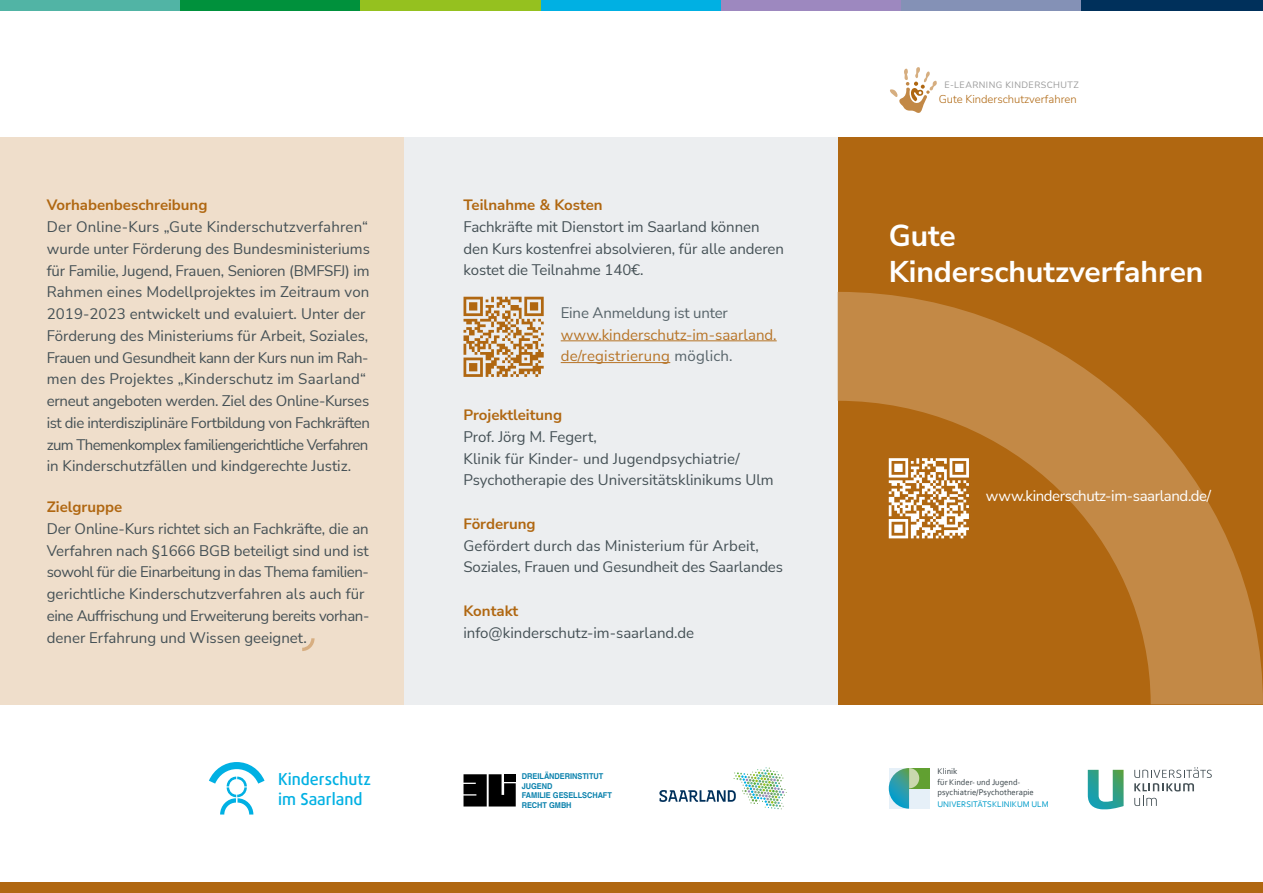
<style>
.page{position:relative;width:1263px;height:893px;background:#fff}
.page>*{position:absolute;margin:0;border:0;box-sizing:border-box;transform-origin:0 0}
.t1{font:700 30px/36px "Nunito Sans";color:#fff}
.t2{font:500 16.5px/19.8px "Daxline Pro";color:#00b0e3}
.t3{font:15px/21.8px "Nunito Sans";letter-spacing:-.005em;color:#445055}
.t4{font:700 15px "Nunito Sans";color:#b06711}
.t5{font:15px/21.8px "Nunito Sans";letter-spacing:.01em;color:#b77427}
.t6{font:15px "Nunito Sans";letter-spacing:-.025em;color:#fff}
.t7{font:15px "Nunito Sans";letter-spacing:-.01em;color:#566369}
.t8{font:300 11.25px "Nunito Sans";color:#af6711}
.t9{font:9px "Nunito Sans";letter-spacing:.05em;color:#999}
.t10{font:8.55px/10.4px "Corbel";color:#394449}
.t11{font:8.55px "Corbel";color:#009cc9}
.t12{font:700 8.1px/9.4px "Helvetica LT Std";letter-spacing:-.005em;color:#0b82ad;scale:.92 1}
.s1{color:#566369}
</style>
<div class="page">
<div style="left:0;top:883px;width:1263px;height:10px;background:#b06711"></div>
<div style="left:0;top:0;width:180px;height:10px;background:#51b4a5"></div>
<div style="left:180px;top:0;width:181px;height:10px;background:#00913c"></div>
<div style="left:361px;top:0;width:180px;height:10px;background:#95c11f"></div>
<div style="left:541px;top:0;width:180px;height:10px;background:#00b0e3"></div>
<div style="left:721px;top:0;width:180px;height:10px;background:#9d88bf"></div>
<div style="left:901px;top:0;width:181px;height:10px;background:#8491b6"></div>
<div style="left:1082px;top:0;width:181px;height:10px;background:#00305b"></div>
<div style="left:0;top:137px;width:412px;height:567px;background:#efdecb"></div>
<div style="left:838px;top:137px;width:425px;height:567px;background:#b06711"></div>
<div style="left:404px;top:137px;width:434px;height:567px;background:#eceef0"></div>
<svg style="left:838px;top:292px;width:425px;height:412px"></svg>
<svg style="left:302px;top:638px;width:13px;height:13px"></svg>
<svg style="left:890px;top:67px;width:47px;height:46px"></svg>
<svg style="left:463px;top:774px;width:53px;height:32px;background:#1f1f1f"></svg>
<div style="left:504px;top:774px;width:12px;height:8px;background:#000"></div>
<svg style="left:1134px;top:767px;width:78px;height:39px"></svg>
<svg style="left:1088px;top:770px;width:35px;height:39px"></svg>
<div style="left:889px;top:768px;width:40px;height:41px;background:#e6f0f8"></div>
<div style="left:909px;top:768px;width:20px;height:20px;background:#61a031"></div>
<svg style="left:889px;top:768px;width:30px;height:41px"></svg>
<svg style="left:209px;top:762px;width:56px;height:52px"></svg>
<svg style="left:659px;top:767px;width:128px;height:42px"></svg>
<hr style="left:561px;top:341px;width:216px;height:1px;background:#b77427">
<hr style="left:561px;top:362px;width:109px;height:1px;background:#b77427">
<svg style="left:889px;top:458px;width:80px;height:80px"></svg>
<svg style="left:463px;top:297px;width:81px;height:80px"></svg>
<p class="t4" style="left:47px;top:194px;width:162px">Vorhabenbeschreibung</p>
<p class="t3" style="left:47px;top:215px;width:325px">Der Online-Kurs „Gute Kinderschutzverfahren“ wurde unter Förderung des Bundesministeriums für Familie, Jugend, Frauen, Senioren (BMFSFJ) im Rahmen eines Modellprojektes im Zeitraum von 2019-2023 entwickelt und evaluiert. Unter der Förderung des Ministeriums für Arbeit, Soziales, Frauen und Gesundheit kann der Kurs nun im Rah&shy;men des Projektes „Kinderschutz im Saarland“ erneut angeboten werden. Ziel des Online-Kurses ist die interdisziplinäre Fortbildung von Fachkräften zum Themenkomplex familiengerichtliche Verfahren in Kinderschutzfällen und kindgerechte Justiz.</p>
<p class="t4" style="left:47px;top:496px;width:77px">Zielgruppe</p>
<p class="t3" style="left:47px;top:517px;width:324px">Der Online-Kurs richtet sich an Fachkräfte, die an Verfahren nach §1666 BGB beteiligt sind und ist sowohl für die Einarbeitung in das Thema familien&shy;gerichtliche Kinderschutzverfahren als auch für eine Auffrischung und Erweiterung bereits vorhan&shy;dener Erfahrung und Wissen geeignet.</p>
<p class="t2" style="left:278px;top:769px;width:94px">Kinderschutz im Saarland</p>
<p class="t4" style="left:463px;top:194px;width:141px">Teilnahme &amp; Kosten</p>
<p class="t3" style="left:463px;top:215px;width:322px">Fachkräfte mit Dienstort im Saarland können den Kurs kostenfrei absolvieren, für alle anderen kostet die Teilnahme 140€.</p>
<p class="t7" style="left:561px;top:302px;width:169px">Eine Anmeldung ist unter</p>
<p class="t5" style="left:561px;top:323px;width:217px">www.kinderschutz-im-saarland. de/registrierung <span class="s1">möglich.</span></p>
<p class="t4" style="left:463px;top:404px;width:100px">Projektleitung</p>
<p class="t3" style="left:463px;top:425px;width:312px">Prof. Jörg M. Fegert,<br>Klinik für Kinder- und Jugendpsychiatrie/<br>Psychotherapie des Universitätsklinikums Ulm</p>
<p class="t4" style="left:463px;top:513px;width:74px">Förderung</p>
<p class="t3" style="left:463px;top:534px;width:321px">Gefördert durch das Ministerium für Arbeit,<br>Soziales, Frauen und Gesundheit des Saarlandes</p>
<p class="t4" style="left:463px;top:600px;width:56px">Kontakt</p>
<p class="t3" style="left:463px;top:621px;width:232px">info@kinderschutz-im-saarland.de</p>
<p class="t9" style="left:944px;top:79px;width:136px">E-LEARNING KINDERSCHUTZ</p>
<p class="t8" style="left:939px;top:92px;width:139px">Gute Kinderschutzverfahren</p>
<h1 class="t1" style="left:889px;top:216px;width:316px">Gute<br>Kinderschutzverfahren</h1>
<p class="t6" style="left:986px;top:486px;width:227px">www.kinderschutz-im-saarland.de/</p>
<p class="t12" style="left:522px;top:772px;width:100px">DREILÄNDERINSTITUT<br>JUGEND<br>FAMILIE GESELLSCHAFT<br>RECHT GMBH</p>
<p class="t10" style="left:937px;top:766px;width:98px">Klinik<br>für Kinder- und Jugend&shy;psychiatrie/Psychotherapie</p>
<p class="t11" style="left:937px;top:799px;width:113px">UNIVERSITÄTSKLINIKUM ULM</p>
</div>
